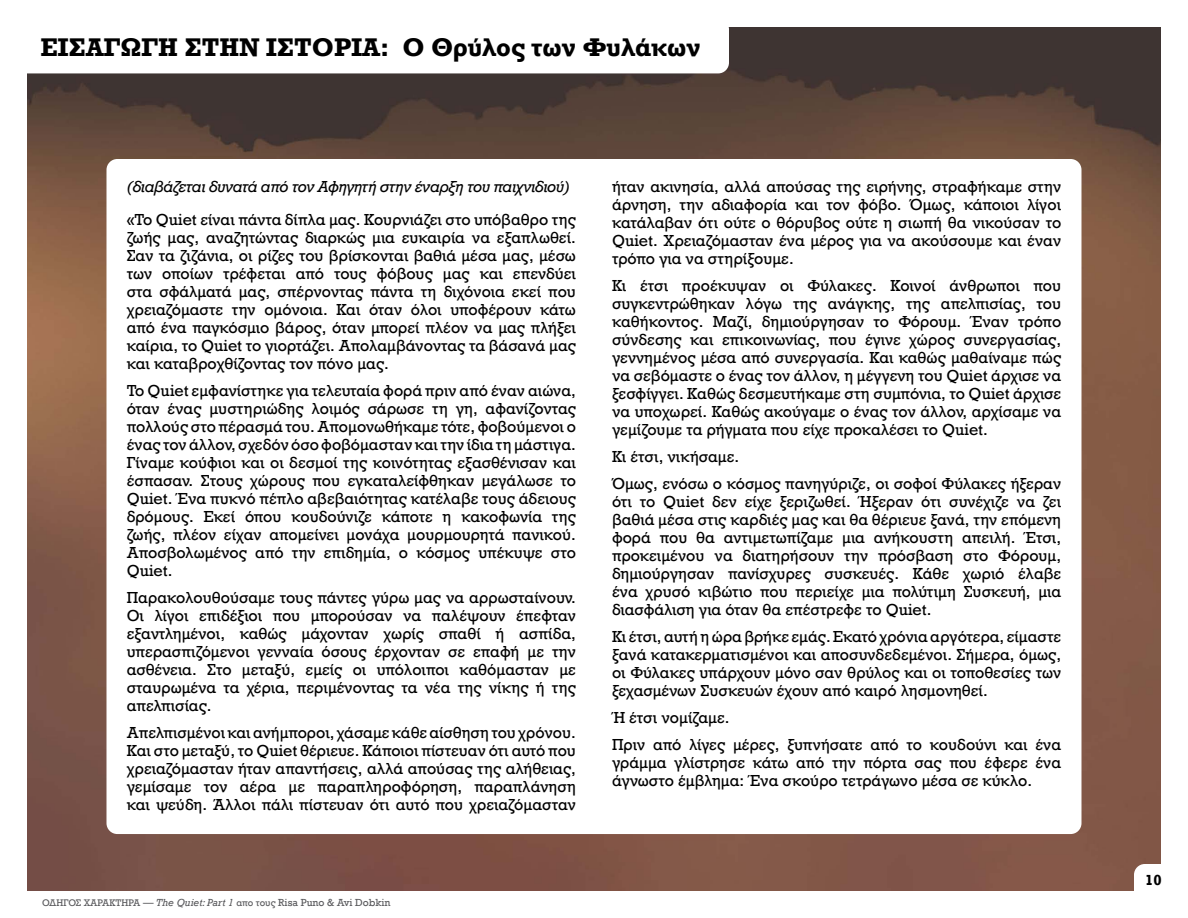
<style>
.page{position:relative;width:1188px;height:918px;background:#fff}
.page>*{position:absolute;margin:0;border:0;box-sizing:border-box;transform-origin:0 0}
.t1{font:700 24px "Rockwell Nova";color:#000}
.t2{font:15px/18px "Rockwell Nova";color:#000;text-align:justify}
.t3{font:italic 15px "Rockwell Nova";letter-spacing:-.04em;color:#000}
.t4{font:700 15px "Rockwell";color:#000}
.t5{font:9px "Rockwell Nova";color:#59595c}
.s1{font-family:"Rockwell";font-size:10.5px}
.s2{font-family:"Rockwell";font-style:italic;font-size:10.5px}
</style>
<div class="page">
<img style="left:27px;top:27px;width:1134px;height:864px">
<div style="left:8px;top:19px;width:721px;height:54px;background:#fff;border-radius:11px"></div>
<div style="left:106px;top:159px;width:975px;height:675px;background:#fff;border-radius:11px"></div>
<svg style="left:1134px;top:864px;width:27px;height:27px"></svg>
<h1 class="t1" style="left:40px;top:32px;width:662px">ΕΙΣΑΓΩΓΗ ΣΤΗΝ ΙΣΤΟΡΙΑ: Ο Θρύλος των Φυλάκων</h1>
<p class="t3" style="left:127px;top:177px;width:445px">(διαβάζεται δυνατά από τον Αφηγητή στην έναρξη του παιχνιδιού)</p>
<p class="t2" style="left:127px;top:211px;width:451px">«Το Quiet είναι πάντα δίπλα μας. Κουρνιάζει στο υπόβαθρο της ζωής μας, αναζητώντας διαρκώς μια ευκαιρία να εξαπλωθεί.<br>Σαν τα ζιζάνια, οι ρίζες του βρίσκονται βαθιά μέσα μας, μέσω των οποίων τρέφεται από τους φόβους μας και επενδύει στα σφάλματά μας, σπέρνοντας πάντα τη διχόνοια εκεί που χρειαζόμαστε την ομόνοια. Και όταν όλοι υποφέρουν κάτω από ένα παγκόσμιο βάρος, όταν μπορεί πλέον να μας πλήξει καίρια, το Quiet το γιορτάζει. Απολαμβάνοντας τα βάσανά μας και καταβροχθίζοντας τον πόνο μας.</p>
<p class="t2" style="left:127px;top:382px;width:451px">Το Quiet εμφανίστηκε για τελευταία φορά πριν από έναν αιώνα, όταν ένας μυστηριώδης λοιμός σάρωσε τη γη, αφανίζοντας πολλούς στο πέρασμά του. Απομονωθήκαμε τότε, φοβούμενοι ο ένας τον άλλον, σχεδόν όσο φοβόμασταν και την ίδια τη μάστιγα.<br>Γίναμε κούφιοι και οι δεσμοί της κοινότητας εξασθένισαν και έσπασαν. Στους χώρους που εγκαταλείφθηκαν μεγάλωσε το Quiet. Ένα πυκνό πέπλο αβεβαιότητας κατέλαβε τους άδειους δρόμους. Εκεί όπου κουδούνιζε κάποτε η κακοφωνία της ζωής, πλέον είχαν απομείνει μονάχα μουρμουρητά πανικού.<br>Αποσβολωμένος από την επιδημία, ο κόσμος υπέκυψε στο Quiet.</p>
<p class="t2" style="left:127px;top:589px;width:451px">Παρακολουθούσαμε τους πάντες γύρω μας να αρρωσταίνουν.<br>Οι λίγοι επιδέξιοι που μπορούσαν να παλέψουν έπεφταν εξαντλημένοι, καθώς μάχονταν χωρίς σπαθί ή ασπίδα, υπερασπιζόμενοι γενναία όσους έρχονταν σε επαφή με την ασθένεια. Στο μεταξύ, εμείς οι υπόλοιποι καθόμασταν με σταυρωμένα τα χέρια, περιμένοντας τα νέα της νίκης ή της απελπισίας.</p>
<p class="t2" style="left:127px;top:724px;width:451px">Απελπισμένοι και ανήμποροι, χάσαμε κάθε αίσθηση του χρόνου.<br>Και στο μεταξύ, το Quiet θέριευε. Κάποιοι πίστευαν ότι αυτό που χρειαζόμασταν ήταν απαντήσεις, αλλά απούσας της αλήθειας, γεμίσαμε τον αέρα με παραπληροφόρηση, παραπλάνηση και ψεύδη. Άλλοι πάλι πίστευαν ότι αυτό που χρειαζόμασταν</p>
<p class="t5" style="left:42px;top:897px;width:350px">ΟΔΗΓΟΣ ΧΑΡΑΚΤΗΡΑ <span class="s1">—</span> <span class="s2">The Quiet: Part 1</span> απο τους <span class="s1">Risa Puno &amp; Avi Dobkin</span></p>
<p class="t2" style="left:612px;top:178px;width:451px">ήταν ακινησία, αλλά απούσας της ειρήνης, στραφήκαμε στην άρνηση, την αδιαφορία και τον φόβο. Όμως, κάποιοι λίγοι κατάλαβαν ότι ούτε ο θόρυβος ούτε η σιωπή θα νικούσαν το Quiet. Χρειαζόμασταν ένα μέρος για να ακούσουμε και έναν τρόπο για να στηρίξουμε.</p>
<p class="t2" style="left:612px;top:277px;width:451px">Κι έτσι προέκυψαν οι Φύλακες. Κοινοί άνθρωποι που συγκεντρώθηκαν λόγω της ανάγκης, της απελπισίας, του καθήκοντος. Μαζί, δημιούργησαν το Φόρουμ. Έναν τρόπο σύνδεσης και επικοινωνίας, που έγινε χώρος συνεργασίας, γεννημένος μέσα από συνεργασία. Και καθώς μαθαίναμε πώς να σεβόμαστε ο ένας τον άλλον, η μέγγενη του Quiet άρχισε να ξεσφίγγει. Καθώς δεσμευτήκαμε στη συμπόνια, το Quiet άρχισε να υποχωρεί. Καθώς ακούγαμε ο ένας τον άλλον, αρχίσαμε να γεμίζουμε τα ρήγματα που είχε προκαλέσει το Quiet.</p>
<p class="t2" style="left:612px;top:443px;width:451px;line-height:27px">Κι έτσι, νικήσαμε.<br>Όμως, ενόσω ο κόσμος πανηγύριζε, οι σοφοί Φύλακες ήξεραν</p>
<p class="t2" style="left:612px;top:493px;width:451px">ότι το Quiet δεν είχε ξεριζωθεί. Ήξεραν ότι συνέχιζε να ζει βαθιά μέσα στις καρδιές μας και θα θέριευε ξανά, την επόμενη φορά που θα αντιμετωπίζαμε μια ανήκουστη απειλή. Έτσι, προκειμένου να διατηρήσουν την πρόσβαση στο Φόρουμ, δημιούργησαν πανίσχυρες συσκευές. Κάθε χωριό έλαβε ένα χρυσό κιβώτιο που περιείχε μια πολύτιμη Συσκευή, μια διασφάλιση για όταν θα επέστρεφε το Quiet.</p>
<p class="t2" style="left:612px;top:628px;width:451px">Κι έτσι, αυτή η ώρα βρήκε εμάς. Εκατό χρόνια αργότερα, είμαστε ξανά κατακερματισμένοι και αποσυνδεδεμένοι. Σήμερα, όμως, οι Φύλακες υπάρχουν μόνο σαν θρύλος και οι τοποθεσίες των ξεχασμένων Συσκευών έχουν από καιρό λησμονηθεί.</p>
<p class="t2" style="left:612px;top:704px;width:451px;line-height:27px">Ή έτσι νομίζαμε.<br>Πριν από λίγες μέρες, ξυπνήσατε από το κουδούνι και ένα</p>
<p class="t2" style="left:612px;top:754px;width:451px">γράμμα γλίστρησε κάτω από την πόρτα σας που έφερε ένα άγνωστο έμβλημα: Ένα σκούρο τετράγωνο μέσα σε κύκλο.</p>
<p class="t4" style="left:1145px;top:871px;width:18px">10</p>
</div>
